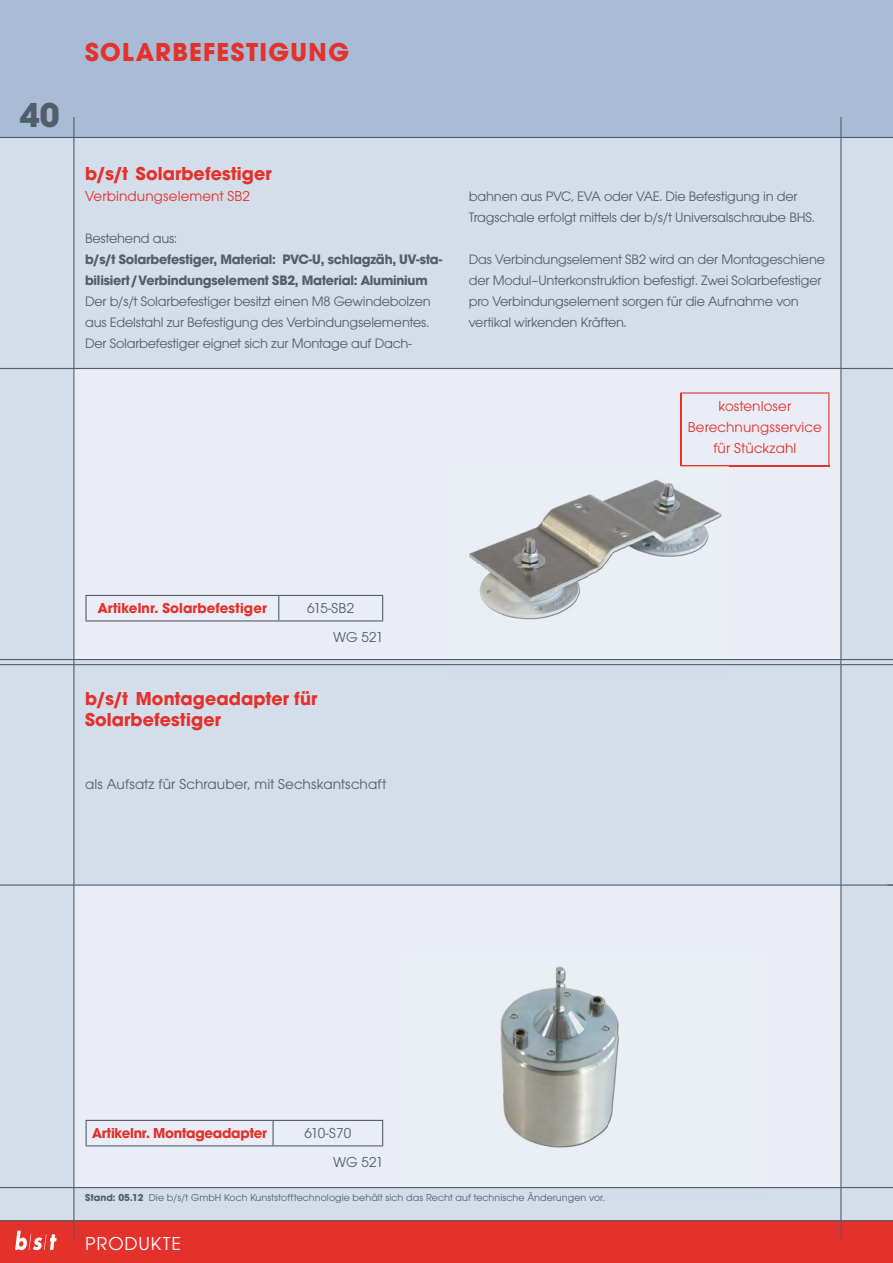
<style>
.page{position:relative;width:893px;height:1263px;background:#fff}
.page>*{position:absolute;margin:0;border:0;box-sizing:border-box;transform-origin:0 0}
.t1{font:700 36px "Avant Garde Gothic Itc T";color:#525f6a}
.t2{font:700 27px "Avant Garde Gothic Itc T";letter-spacing:.05em;color:#e4312b}
.t3{font:700 19.5px/21px "Avant Garde Gothic Itc T";letter-spacing:.005em;color:#e4312b}
.t4{font:19.5px "Avant Garde Gothic Itc T";letter-spacing:.05em;color:#fff}
.t5{font:15px/21px "Avant Garde Gothic Itc T";letter-spacing:.005em;color:#e4312b;text-align:center}
.t6{font:700 15px "Avant Garde Gothic Itc T";letter-spacing:-.01em;color:#e4312b}
.t7{font:15px "Avant Garde Gothic Itc T";letter-spacing:.005em;color:#525f6a}
.t8{font:15px/29px "Avant Garde Gothic Itc T";letter-spacing:-.015em;color:#525f6a}
.t9{font:14.25px/21px "Avant Garde Gothic Itc T";letter-spacing:-.015em;color:#525f6a}
.t10{font:700 14.25px/21px "Avant Garde Gothic Itc T";letter-spacing:-.015em;color:#525f6a}
.t11{font:10.5px "Avant Garde Gothic Itc T";letter-spacing:.005em;color:#525f6a}
.s1{font-weight:700}
</style>
<div class="page">
<div style="left:0;top:125px;width:893px;height:1138px;background:#d4ddea"></div>
<div style="left:74px;top:885px;width:767px;height:302px;background:#eaedf5"></div>
<div style="left:74px;top:368px;width:767px;height:296px;background:#eaedf5"></div>
<div style="left:0;top:1221px;width:893px;height:42px;background:#e4312b"></div>
<svg style="left:15px;top:1230px;width:42px;height:20px"></svg>
<div style="left:0;top:0;width:893px;height:138px;background:#a8bcd6"></div>
<hr style="left:0;top:1220px;width:893px;height:1px;background:#525f6a">
<hr style="left:85px;top:595px;width:194px;height:1px;background:#525f6a">
<hr style="left:85px;top:596px;width:2px;height:24px;background:#525f6a">
<hr style="left:279px;top:595px;width:104px;height:1px;background:#525f6a">
<svg style="left:278px;top:596px;width:1px;height:24px"></svg>
<svg style="left:382px;top:596px;width:1px;height:24px"></svg>
<hr style="left:85px;top:620px;width:194px;height:1px;background:#525f6a">
<hr style="left:279px;top:620px;width:104px;height:1px;background:#525f6a">
<hr style="left:680px;top:392px;width:149px;height:2px;background:#e4312b">
<hr style="left:680px;top:394px;width:1px;height:71px;background:#e4312b">
<hr style="left:828px;top:394px;width:1px;height:71px;background:#e4312b">
<hr style="left:680px;top:465px;width:149px;height:1px;background:#e4312b">
<img style="left:449px;top:466px;width:280px;height:200px">
<hr style="left:86px;top:1120px;width:187px;height:1px;background:#525f6a">
<svg style="left:86px;top:1121px;width:1px;height:24px"></svg>
<hr style="left:273px;top:1120px;width:110px;height:1px;background:#525f6a">
<svg style="left:273px;top:1121px;width:1px;height:24px"></svg>
<svg style="left:382px;top:1121px;width:1px;height:24px"></svg>
<hr style="left:86px;top:1145px;width:187px;height:1px;background:#525f6a">
<hr style="left:273px;top:1145px;width:110px;height:1px;background:#525f6a">
<img style="left:403px;top:966px;width:360px;height:223px">
<hr style="left:73px;top:117px;width:1px;height:1122px;background:#525f6a">
<hr style="left:0;top:137px;width:893px;height:1px;background:#525f6a">
<hr style="left:0;top:368px;width:893px;height:1px;background:#525f6a">
<hr style="left:0;top:1187px;width:893px;height:1px;background:#525f6a">
<hr style="left:840px;top:117px;width:1px;height:1122px;background:#525f6a">
<hr style="left:0;top:884px;width:893px;height:2px;background:#525f6a">
<svg style="left:887px;top:884px;width:6px;height:2px"></svg>
<svg style="left:0;top:659px;width:893px;height:6px"></svg>
<h1 class="t1" style="left:20px;top:93px;width:41px">40</h1>
<h2 class="t2" style="left:85px;top:35px;width:265px">SolArbefeStiGunG</h2>
<h3 class="t3" style="left:85px;top:163px;width:188px">b/s/t Solarbefestiger</h3>
<p class="t5" style="left:85px;top:185px;width:167px">Verbindungselement SB2</p>
<p class="t9" style="left:85px;top:228px;width:94px">Bestehend aus:</p>
<p class="t10" style="left:85px;top:248px;width:359px">b/s/t Solarbefestiger, Material: PVc-u, schlagzäh, uV-sta&shy;bilisiert/Verbindungselement Sb2, Material: Aluminium</p>
<p class="t9" style="left:85px;top:291px;width:347px;text-align:justify">der b/s/t Solarbefestiger besitzt einen M8 Gewindebolzen aus edelstahl zur Befestigung des Verbindungselementes. der Solarbefestiger eignet sich zur Montage auf dach-</p>
<p class="t9" style="left:469px;top:186px;width:347px">bahnen aus pVC, eVA oder VAe. die Befestigung in der tragschale erfolgt mittels der b/s/t universalschraube BHS.</p>
<p class="t9" style="left:469px;top:249px;width:358px">das Verbindungselement SB2 wird an der Montageschiene der Modul–unterkonstruktion befestigt. Zwei Solarbefestiger pro Verbindungselement sorgen für die Aufnahme von vertikal wirkenden kräften.</p>
<p class="t5" style="left:688px;top:395px;width:136px">kostenloser<br>Berechnungsservice für Stückzahl</p>
<p class="t6" style="left:98px;top:599px;width:171px">Artikelnr. Solarbefestiger</p>
<p class="t8" style="left:333px;top:593px;width:52px;text-indent:-26px">615-SB2<br>WG 521</p>
<h3 class="t3" style="left:85px;top:688px;width:234px">b/s/t Montageadapter für<br>Solarbefestiger</h3>
<p class="t7" style="left:85px;top:775px;width:303px">als Aufsatz für Schrauber, mit Sechskantschaft</p>
<p class="t6" style="left:92px;top:1124px;width:176px">Artikelnr. Montageadapter</p>
<p class="t8" style="left:333px;top:1118px;width:52px;text-indent:-29px">610-S70<br>WG 521</p>
<p class="t11" style="left:85px;top:1192px;width:521px"><span class="s1">Stand: 05.12</span> die b/s/t GmbH koch kunststofftechnologie behält sich das recht auf technische Änderungen vor.</p>
<h3 class="t4" style="left:85px;top:1232px;width:98px">produkte</h3>
</div>
